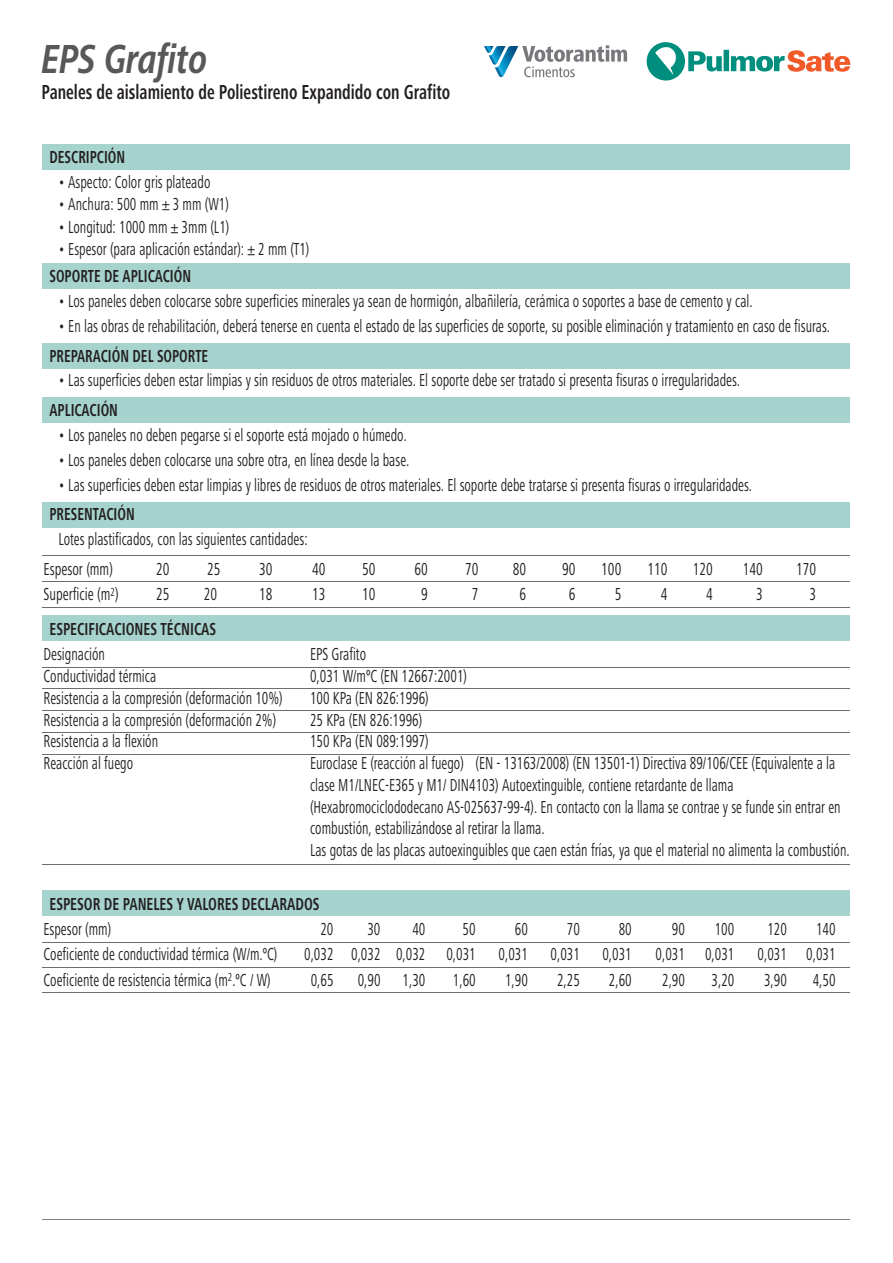
<style>
.page{position:relative;width:893px;height:1263px;background:#fff}
.page>*{position:absolute;margin:0;border:0;box-sizing:border-box;transform-origin:0 0}
.t1{font:italic 700 42px "Frutiger Next LT";color:#57585a;scale:.75 1}
.t2{font:700 condensed 21px "Frutiger Next LT";color:#231f20;scale:.8 1}
.t3{font:condensed 18px/21.8px "Frutiger Next LT";color:#231f20;scale:.78 1}
.t4{font:700 condensed 18px "Frutiger Next LT";color:#231f20;scale:.78 1}
.t5{font:condensed 18px "Frutiger Next LT";color:#231f20;scale:.8 1}
.t6{font:700 condensed 18px "Frutiger Next LT";color:#231f20;scale:.8 1}
</style>
<div class="page">
<div style="left:43px;top:144px;width:807px;height:26px;background:#a6d3cd"></div>
<div style="left:43px;top:263px;width:807px;height:26px;background:#a6d3cd"></div>
<div style="left:43px;top:343px;width:807px;height:26px;background:#a6d3cd"></div>
<div style="left:43px;top:397px;width:807px;height:26px;background:#a6d3cd"></div>
<div style="left:43px;top:503px;width:807px;height:25px;background:#a6d3cd"></div>
<div style="left:43px;top:616px;width:807px;height:25px;background:#a6d3cd"></div>
<div style="left:43px;top:890px;width:807px;height:26px;background:#a6d3cd"></div>
<hr style="left:43px;top:555px;width:807px;height:1px;background:#6c6d70">
<hr style="left:43px;top:581px;width:807px;height:1px;background:#6c6d70">
<hr style="left:43px;top:607px;width:807px;height:1px;background:#6c6d70">
<hr style="left:43px;top:667px;width:807px;height:1px;background:#6c6d70">
<hr style="left:43px;top:688px;width:807px;height:1px;background:#6c6d70">
<hr style="left:43px;top:710px;width:807px;height:1px;background:#6c6d70">
<hr style="left:43px;top:732px;width:807px;height:1px;background:#6c6d70">
<hr style="left:43px;top:754px;width:807px;height:1px;background:#6c6d70">
<hr style="left:43px;top:864px;width:807px;height:1px;background:#6c6d70">
<hr style="left:43px;top:942px;width:807px;height:1px;background:#6c6d70">
<hr style="left:43px;top:967px;width:807px;height:1px;background:#6c6d70">
<hr style="left:43px;top:992px;width:807px;height:1px;background:#6c6d70">
<hr style="left:42px;top:1219px;width:808px;height:1px;background:#808285">
<svg style="left:647px;top:42px;width:203px;height:39px"></svg>
<svg style="left:484px;top:45px;width:143px;height:32px"></svg>
<h1 class="t1" style="left:42px;top:35px;width:222px">EPS Grafito</h1>
<p class="t2" style="left:41px;top:80px;width:513px">Paneles de aislamiento de Poliestireno Expandido con Grafito</p>
<p class="t4" style="left:50px;top:147px;width:99px">DESCRIPCIÓN</p>
<p class="t3" style="left:58px;top:171px;width:196px">• Aspecto: Color gris plateado</p>
<p class="t3" style="left:58px;top:194px;width:220px">• Anchura: 500 mm ± 3 mm (W1)</p>
<p class="t3" style="left:58px;top:216px;width:220px">• Longitud: 1000 mm ± 3mm (L1)</p>
<p class="t3" style="left:58px;top:239px;width:323px">• Espesor (para aplicación estándar): ± 2 mm (T1)</p>
<p class="t4" style="left:50px;top:266px;width:183px">SOPORTE DE APLICACIÓN</p>
<p class="t3" style="left:58px;top:290px;width:891px">• Los paneles deben colocarse sobre superficies minerales ya sean de hormigón, albañilería, cerámica o soportes a base de cemento y cal.</p>
<p class="t3" style="left:58px;top:315px;width:991px">• En las obras de rehabilitación, deberá tenerse en cuenta el estado de las superficies de soporte, su posible eliminación y tratamiento en caso de fisuras.</p>
<p class="t4" style="left:50px;top:346px;width:205px">PREPARACIÓN DEL SOPORTE</p>
<p class="t3" style="left:58px;top:370px;width:875px">• Las superficies deben estar limpias y sin residuos de otros materiales. El soporte debe ser tratado si presenta fisuras o irregularidades.</p>
<p class="t4" style="left:50px;top:400px;width:89px">APLICACIÓN</p>
<p class="t3" style="left:58px;top:424px;width:448px">• Los paneles no deben pegarse si el soporte está mojado o húmedo.</p>
<p class="t3" style="left:58px;top:449px;width:451px">• Los paneles deben colocarse una sobre otra, en línea desde la base.</p>
<p class="t3" style="left:58px;top:474px;width:891px">• Las superficies deben estar limpias y libres de residuos de otros materiales. El soporte debe tratarse si presenta fisuras o irregularidades.</p>
<p class="t4" style="left:50px;top:504px;width:111px">PRESENTACIÓN</p>
<p class="t3" style="left:44px;top:524px;width:340px;line-height:30px;text-indent:15px">Lotes plastificados, con las siguientes cantidades:<br>Espesor (mm)</p>
<p class="t5" style="left:156px;top:559px;width:18px">20</p>
<p class="t5" style="left:207px;top:559px;width:18px">25</p>
<p class="t5" style="left:259px;top:559px;width:18px">30</p>
<p class="t5" style="left:312px;top:559px;width:18px">40</p>
<p class="t5" style="left:362px;top:559px;width:18px">50</p>
<p class="t5" style="left:415px;top:559px;width:18px">60</p>
<p class="t5" style="left:465px;top:559px;width:18px">70</p>
<p class="t5" style="left:513px;top:559px;width:18px">80</p>
<p class="t5" style="left:562px;top:559px;width:18px">90</p>
<p class="t5" style="left:601px;top:559px;width:27px">100</p>
<p class="t5" style="left:647px;top:559px;width:27px">110</p>
<p class="t5" style="left:693px;top:559px;width:27px">120</p>
<p class="t5" style="left:743px;top:559px;width:27px">140</p>
<p class="t5" style="left:796px;top:559px;width:27px">170</p>
<p class="t5" style="left:44px;top:584px;width:95px">Superficie (m<sup>2</sup>)</p>
<p class="t5" style="left:156px;top:584px;width:18px">25</p>
<p class="t5" style="left:204px;top:584px;width:18px">20</p>
<p class="t5" style="left:259px;top:584px;width:18px">18</p>
<p class="t5" style="left:312px;top:584px;width:18px">13</p>
<p class="t5" style="left:362px;top:584px;width:18px">10</p>
<p class="t5" style="left:421px;top:584px;width:10px">9</p>
<p class="t5" style="left:472px;top:584px;width:10px">7</p>
<p class="t5" style="left:520px;top:584px;width:10px">6</p>
<p class="t5" style="left:569px;top:584px;width:10px">6</p>
<p class="t5" style="left:615px;top:584px;width:10px">5</p>
<p class="t5" style="left:661px;top:584px;width:10px">4</p>
<p class="t5" style="left:706px;top:584px;width:10px">4</p>
<p class="t5" style="left:756px;top:584px;width:10px">3</p>
<p class="t5" style="left:809px;top:584px;width:10px">3</p>
<p class="t6" style="left:50px;top:619px;width:210px">ESPECIFICACIONES TÉCNICAS</p>
<p class="t3" style="left:44px;top:644px;width:80px">Designación</p>
<p class="t3" style="left:310px;top:644px;width:73px">EPS Grafito</p>
<p class="t3" style="left:44px;top:665px;width:146px">Conductividad térmica</p>
<p class="t3" style="left:310px;top:665px;width:203px">0,031 W/mºC (EN 12667:2001)</p>
<p class="t3" style="left:44px;top:687px;width:308px">Resistencia a la compresión (deformación 10%)</p>
<p class="t3" style="left:310px;top:687px;width:154px">100 KPa (EN 826:1996)</p>
<p class="t3" style="left:44px;top:709px;width:300px">Resistencia a la compresión (deformación 2%)</p>
<p class="t3" style="left:310px;top:709px;width:145px">25 KPa (EN 826:1996)</p>
<p class="t3" style="left:44px;top:731px;width:149px">Resistencia a la flexión</p>
<p class="t3" style="left:310px;top:731px;width:154px">150 KPa (EN 089:1997)</p>
<p class="t3" style="left:44px;top:752px;width:116px">Reacción al fuego</p>
<p class="t3" style="left:310px;top:752px;width:693px">Euroclase E (reacción al fuego) (EN - 13163/2008) (EN 13501-1) Directiva 89/106/CEE (Equivalente a la clase M1/LNEC-E365 y M1/ DIN4103) Autoextinguible, contiene retardante de llama (Hexabromociclododecano AS-025637-99-4). En contacto con la llama se contrae y se funde sin entrar en combustión, estabilizándose al retirar la llama.<br>Las gotas de las placas autoexinguibles que caen están frías, ya que el material no alimenta la combustión.</p>
<p class="t6" style="left:49px;top:894px;width:339px">ESPESOR DE PANELES Y VALORES DECLARADOS</p>
<p class="t3" style="left:43px;top:918px;width:88px">Espesor (mm)</p>
<p class="t3" style="left:320px;top:918px;width:18px">20</p>
<p class="t3" style="left:367px;top:918px;width:18px">30</p>
<p class="t3" style="left:412px;top:918px;width:18px">40</p>
<p class="t3" style="left:463px;top:918px;width:18px">50</p>
<p class="t3" style="left:515px;top:918px;width:18px">60</p>
<p class="t3" style="left:567px;top:918px;width:18px">70</p>
<p class="t3" style="left:619px;top:918px;width:18px">80</p>
<p class="t3" style="left:672px;top:918px;width:18px">90</p>
<p class="t3" style="left:715px;top:918px;width:27px">100</p>
<p class="t3" style="left:767px;top:918px;width:27px">120</p>
<p class="t3" style="left:816px;top:918px;width:27px">140</p>
<p class="t3" style="left:43px;top:944px;width:301px">Coeficiente de conductividad térmica (W/m.ºC)</p>
<p class="t3" style="left:304px;top:944px;width:221px">0,032 0,032 0,032 0,031</p>
<p class="t3" style="left:499px;top:944px;width:39px">0,031</p>
<p class="t3" style="left:551px;top:944px;width:39px">0,031</p>
<p class="t3" style="left:602px;top:944px;width:39px">0,031</p>
<p class="t3" style="left:656px;top:944px;width:102px">0,031 0,031</p>
<p class="t3" style="left:758px;top:944px;width:102px">0,031 0,031</p>
<p class="t3" style="left:43px;top:969px;width:293px">Coeficiente de resistencia térmica (m<sup>2</sup>.ºC / W)</p>
<p class="t3" style="left:311px;top:969px;width:31px">0,65</p>
<p class="t3" style="left:358px;top:969px;width:88px">0,90 1,30</p>
<p class="t3" style="left:453px;top:969px;width:31px">1,60</p>
<p class="t3" style="left:505px;top:969px;width:31px">1,90</p>
<p class="t3" style="left:557px;top:969px;width:31px">2,25</p>
<p class="t3" style="left:609px;top:969px;width:31px">2,60</p>
<p class="t3" style="left:662px;top:969px;width:31px">2,90</p>
<p class="t3" style="left:711px;top:969px;width:31px">3,20</p>
<p class="t3" style="left:764px;top:969px;width:31px">3,90</p>
<p class="t3" style="left:813px;top:969px;width:31px">4,50</p>
</div>
